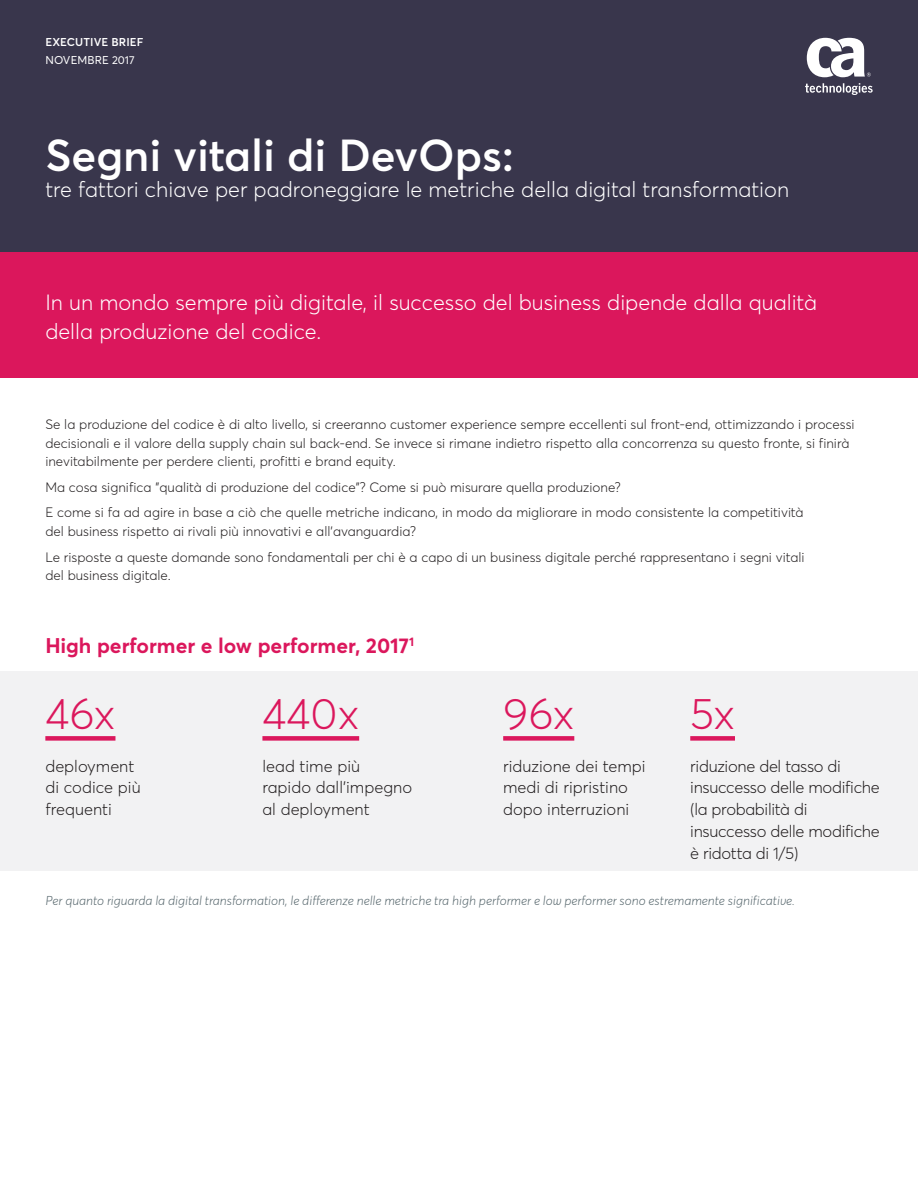
<style>
.page{position:relative;width:918px;height:1188px;background:#fff}
.page>*{position:absolute;margin:0;border:0;box-sizing:border-box;transform-origin:0 0}
.t1{font:600 44.25px "Averta";color:#fff}
.t2{font:300 43.5px "Averta";letter-spacing:-.005em;color:#db175c}
.t3{font:300 21.75px/29.2px "Averta";color:#fff}
.t4{font:700 21px "Averta";color:#db175c}
.t5{font:300 16.5px/21.8px "Averta";color:#231f20}
.t6{font:300 16.5px/21.8px "Averta";letter-spacing:-.02em;color:#231f20}
.t7{font:300 13.5px/18.8px "Averta";color:#231f20}
.t8{font:italic 300 12.75px "Averta";color:#58686e}
.t9{font:600 11.25px "Averta";letter-spacing:.01em;color:#fff}
.t10{font:11.25px "Averta";letter-spacing:.01em;color:#fff}
</style>
<div class="page">
<div style="left:0;top:248px;width:918px;height:130px;background:#db175c"></div>
<div style="left:0;top:0;width:918px;height:252px;background:#39364c"></div>
<svg style="left:805px;top:83px;width:68px;height:12px"></svg>
<svg style="left:807px;top:38px;width:64px;height:39px"></svg>
<div style="left:0;top:671px;width:918px;height:199px;background:#f2f2f3"></div>
<div style="left:45px;top:736px;width:70px;height:5px;background:#db175c"></div>
<div style="left:262px;top:736px;width:97px;height:5px;background:#db175c"></div>
<div style="left:503px;top:736px;width:71px;height:5px;background:#db175c"></div>
<div style="left:690px;top:736px;width:45px;height:5px;background:#db175c"></div>
<p class="t9" style="left:45px;top:35px;width:100px">EXECUTIVE BRIEF</p>
<p class="t10" style="left:45px;top:53px;width:91px">NOVEMBRE 2017</p>
<h1 class="t1" style="left:45px;top:127px;width:470px">Segni vitali di DevOps:</h1>
<h3 class="t3" style="left:45px;top:174px;width:745px">tre fattori chiave per padroneggiare le metriche della digital transformation</h3>
<h3 class="t3" style="left:45px;top:287px;width:773px">In un mondo sempre più digitale, il successo del business dipende dalla qualità della produzione del codice.</h3>
<p class="t7" style="left:45px;top:415px;width:811px">Se la produzione del codice è di alto livello, si creeranno customer experience sempre eccellenti sul front-end, ottimizzando i processi decisionali e il valore della supply chain sul back-end. Se invece si rimane indietro rispetto alla concorrenza su questo fronte, si finirà inevitabilmente per perdere clienti, profitti e brand equity.</p>
<p class="t7" style="left:45px;top:474px;width:760px;line-height:25.5px">Ma cosa significa "qualità di produzione del codice"? Come si può misurare quella produzione?<br>E come si fa ad agire in base a ciò che quelle metriche indicano, in modo da migliorare in modo consistente la competitività</p>
<p class="t7" style="left:45px;top:519px;width:761px;line-height:25.5px">del business rispetto ai rivali più innovativi e all'avanguardia?<br>Le risposte a queste domande sono fondamentali per chi è a capo di un business digitale perché rappresentano i segni vitali</p>
<p class="t7" style="left:45px;top:566px;width:127px">del business digitale.</p>
<h3 class="t4" style="left:45px;top:632px;width:370px">High performer e low performer, 2017<sup>1</sup></h3>
<h2 class="t2" style="left:45px;top:687px;width:72px">46x</h2>
<h2 class="t2" style="left:262px;top:687px;width:98px">440x</h2>
<h2 class="t2" style="left:503px;top:687px;width:73px">96x</h2>
<h2 class="t2" style="left:690px;top:687px;width:46px">5x</h2>
<p class="t5" style="left:45px;top:755px;width:97px">deployment di codice più frequenti</p>
<p class="t5" style="left:262px;top:755px;width:151px">lead time più rapido dall'impegno al deployment</p>
<p class="t5" style="left:503px;top:755px;width:144px">riduzione dei tempi medi di ripristino dopo interruzioni</p>
<p class="t6" style="left:690px;top:755px;width:191px">riduzione del tasso di insuccesso delle modifiche (la probabilità di insuccesso delle modifiche è ridotta di 1/5)</p>
<p class="t8" style="left:45px;top:892px;width:751px">Per quanto riguarda la digital transformation, le differenze nelle metriche tra high performer e low performer sono estremamente significative.</p>
</div>
